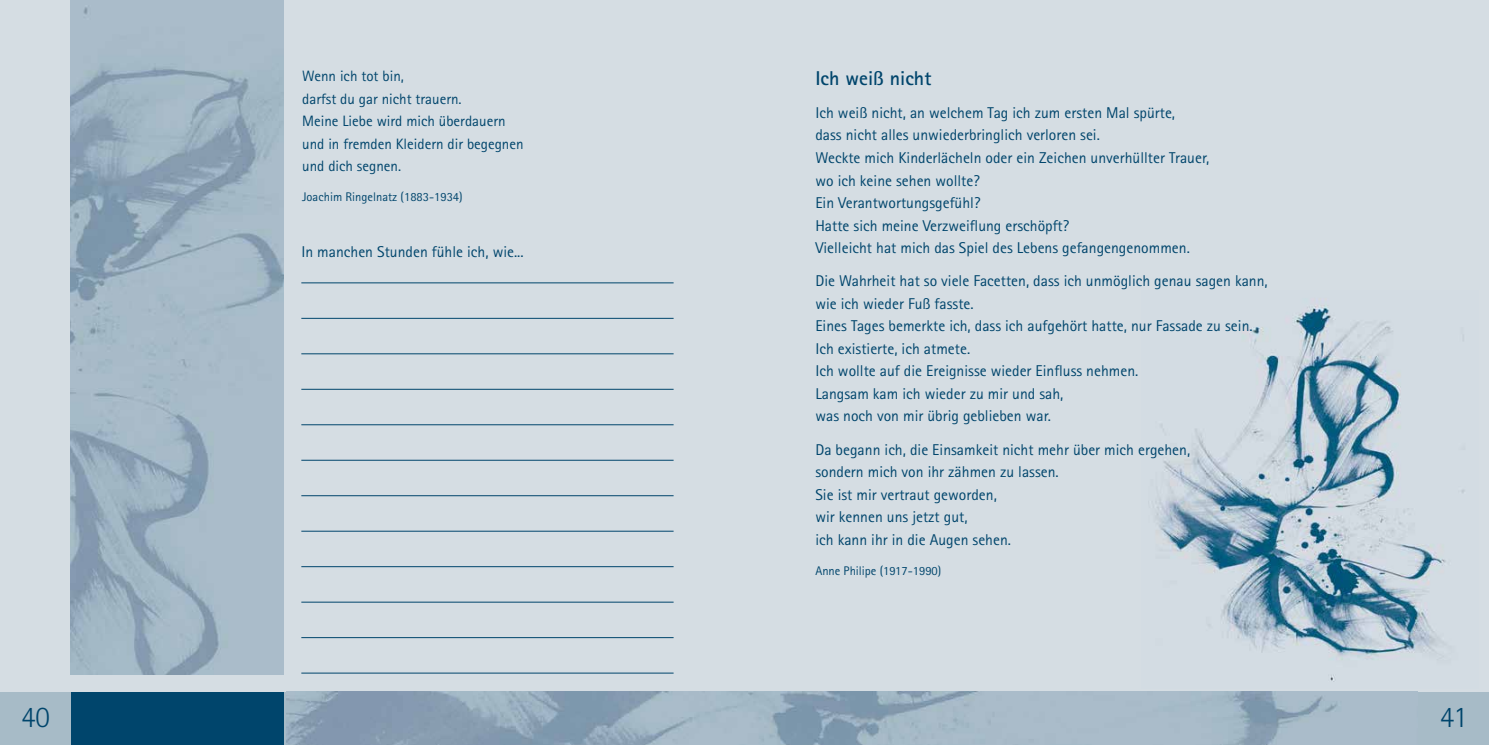
<style>
.page{position:relative;width:1489px;height:745px;background:#fff}
.page>*{position:absolute;margin:0;border:0;box-sizing:border-box;transform-origin:0 0}
.t1{font:300 30px "Rotis Sans Serif Std";color:#00456c}
.t2{font:700 20px "Rotis Sans Serif Std";color:#00456c}
.t3{font:15.62px/22.5px "Rotis Sans Serif Std";color:#00456c}
.t4{font:15px/22.5px "Rotis Sans Serif Std";color:#00456c}
.t5{font:12.5px "Rotis Sans Serif Std";color:#00456c}
</style>
<div class="page">
<div style="left:0;top:0;width:1488px;height:744px;background:#d5dde3"></div>
<div style="left:0;top:691px;width:1488px;height:53px;background:#a7bbc7"></div>
<div style="left:71px;top:691px;width:212px;height:53px;background:#00456c"></div>
<hr style="left:301px;top:282px;width:372px;height:1px;background:#00456c">
<hr style="left:301px;top:318px;width:372px;height:1px;background:#00456c">
<hr style="left:301px;top:353px;width:372px;height:1px;background:#00456c">
<hr style="left:301px;top:389px;width:372px;height:1px;background:#00456c">
<hr style="left:301px;top:424px;width:372px;height:1px;background:#00456c">
<hr style="left:301px;top:459px;width:372px;height:1px;background:#00456c">
<hr style="left:301px;top:495px;width:372px;height:1px;background:#00456c">
<hr style="left:301px;top:530px;width:372px;height:1px;background:#00456c">
<hr style="left:301px;top:566px;width:372px;height:1px;background:#00456c">
<hr style="left:301px;top:601px;width:372px;height:1px;background:#00456c">
<hr style="left:301px;top:637px;width:372px;height:1px;background:#00456c">
<hr style="left:301px;top:672px;width:372px;height:1px;background:#00456c">
<img style="left:1153px;top:305px;width:312px;height:377px">
<img style="left:71px;top:0;width:212px;height:673px">
<img style="left:286px;top:691px;width:1051px;height:53px">
<p class="t4" style="left:302px;top:65px;width:223px">Wenn ich tot bin,<br>darfst du gar nicht trauern.<br>Meine Liebe wird mich überdauern und in fremden Kleidern dir begegnen und dich segnen.</p>
<p class="t5" style="left:302px;top:189px;width:162px">Joachim Ringelnatz (1883-1934)</p>
<p class="t3" style="left:301px;top:241px;width:224px">In manchen Stunden fühle ich, wie...</p>
<p class="t2" style="left:815px;top:65px;width:117px">Ich weiß nicht</p>
<p class="t3" style="left:815px;top:101px;width:395px">Ich weiß nicht, an welchem Tag ich zum ersten Mal spürte,<br>dass nicht alles unwiederbringlich verloren sei.<br>Weckte mich Kinderlächeln oder ein Zeichen unverhüllter Trauer, wo ich keine sehen wollte?<br>Ein Verantwortungsgefühl?<br>Hatte sich meine Verzweiflung erschöpft?<br>Vielleicht hat mich das Spiel des Lebens gefangengenommen.</p>
<p class="t3" style="left:815px;top:269px;width:454px">Die Wahrheit hat so viele Facetten, dass ich unmöglich genau sagen kann, wie ich wieder Fuß fasste.<br>Eines Tages bemerkte ich, dass ich aufgehört hatte, nur Fassade zu sein.<br>Ich existierte, ich atmete.<br>Ich wollte auf die Ereignisse wieder Einfluss nehmen.<br>Langsam kam ich wieder zu mir und sah,<br>was noch von mir übrig geblieben war.</p>
<p class="t3" style="left:815px;top:437px;width:376px">Da begann ich, die Einsamkeit nicht mehr über mich ergehen, sondern mich von ihr zähmen zu lassen.<br>Sie ist mir vertraut geworden,<br>wir kennen uns jetzt gut,<br>ich kann ihr in die Augen sehen.</p>
<p class="t5" style="left:815px;top:563px;width:127px">Anne Philipe (1917-1990)</p>
<h1 class="t1" style="left:21px;top:698px;width:30px">40</h1>
<h1 class="t1" style="left:1439px;top:698px;width:29px">41</h1>
</div>
